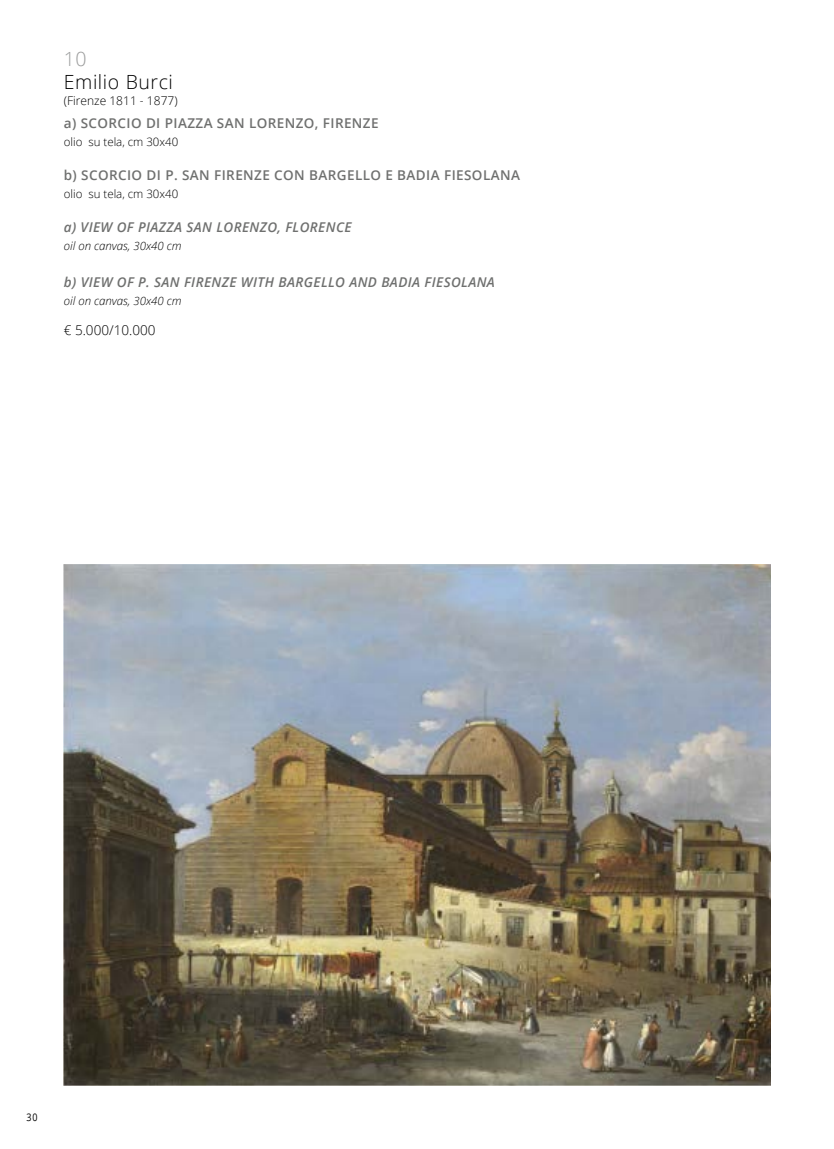
<style>
.page{position:relative;width:834px;height:1149px;background:#fff}
.page>*{position:absolute;margin:0;border:0;box-sizing:border-box;transform-origin:0 0}
.t1{font:300 19.5px "Open Sans";letter-spacing:.03em;color:#000}
.t2{font:300 19.5px "Open Sans";color:#9c9d9d}
.t3{font:600 13.5px "Open Sans";letter-spacing:.03em;color:#6f706f}
.t4{font:italic 600 13.5px "Open Sans";letter-spacing:.03em;color:#6f706f}
.t5{font:300 13.5px "Open Sans";color:#000}
.t6{font:300 12px "Open Sans";color:#000}
.t7{font:italic 300 11.55px "Open Sans";color:#000}
.t8{font:300 11.55px "Open Sans";color:#000}
.t9{font:10.5px "Open Sans";color:#000;scale:.85 1}
</style>
<div class="page">
<img style="left:64px;top:564px;width:706px;height:520px">
<h1 class="t2" style="left:64px;top:46px;width:24px">10</h1>
<h1 class="t1" style="left:64px;top:68px;width:111px">Emilio Burci</h1>
<p class="t6" style="left:64px;top:92px;width:115px">(Firenze 1811 - 1877)</p>
<p class="t3" style="left:64px;top:113px;width:316px">a) SCORCIO DI PIAZZA SAN LORENZO, FIRENZE</p>
<p class="t8" style="left:64px;top:133px;width:116px">olio su tela, cm 30x40</p>
<p class="t3" style="left:64px;top:165px;width:457px">b) SCORCIO DI P. SAN FIRENZE CON BARGELLO E BADIA FIESOLANA</p>
<p class="t8" style="left:64px;top:185px;width:116px">olio su tela, cm 30x40</p>
<p class="t4" style="left:64px;top:217px;width:289px">a) VIEW OF PIAZZA SAN LORENZO, FLORENCE</p>
<p class="t7" style="left:64px;top:237px;width:119px">oil on canvas, 30x40 cm</p>
<p class="t4" style="left:64px;top:273px;width:432px">b) VIEW OF P. SAN FIRENZE WITH BARGELLO AND BADIA FIESOLANA</p>
<p class="t7" style="left:64px;top:293px;width:119px">oil on canvas, 30x40 cm</p>
<p class="t5" style="left:64px;top:321px;width:93px">€ 5.000/10.000</p>
<p class="t9" style="left:27px;top:1109px;width:14px">30</p>
</div>
